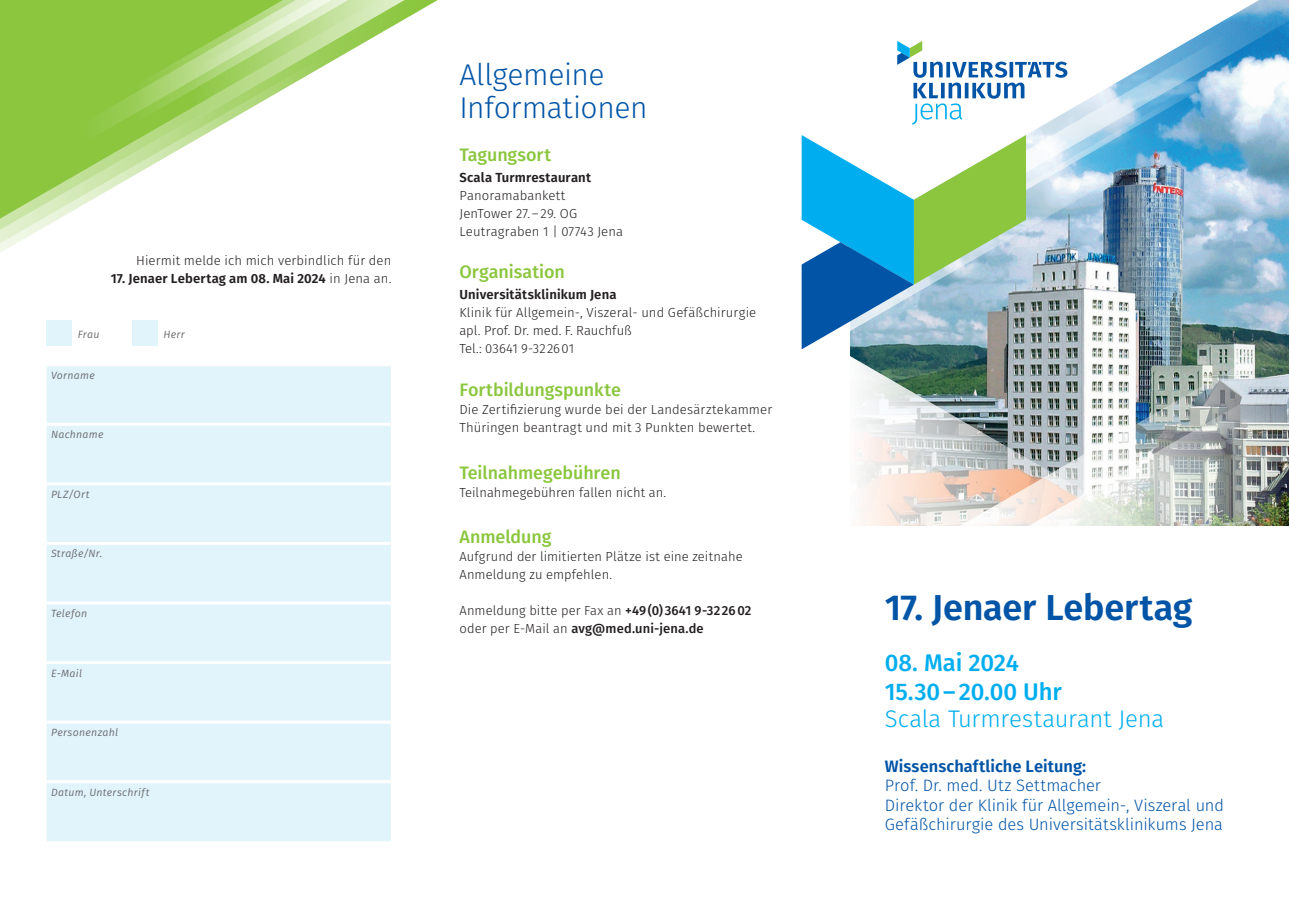
<style>
.page{position:relative;width:1289px;height:919px;background:#fff}
.page>*{position:absolute;margin:0;border:0;box-sizing:border-box;transform-origin:0 0}
.t1{font:600 36px "Fira Sans";letter-spacing:-.005em;color:#0154a6}
.t2{font:300 30px/33px "Fira Sans";letter-spacing:-.01em;color:#0154a6}
.t3{font:500 24px/28.8px "Fira Sans";letter-spacing:-.01em;color:#00aeef}
.t4{font:300 24px "Fira Sans";letter-spacing:-.01em;color:#00aeef}
.t5{font:500 18px "Fira Sans";letter-spacing:-.005em;color:#8bc63e}
.t6{font:300 16.5px/19.5px "Fira Sans";letter-spacing:-.005em;color:#0154a6}
.t7{font:600 16.5px "Fira Sans";letter-spacing:.005em;color:#0154a6}
.t8{font:300 13.2px/18px "Fira Sans";letter-spacing:.01em;color:#231f20}
.t9{font:600 13.2px "Fira Sans";letter-spacing:.01em;color:#231f20}
.t10{font:italic 10.5px "Fira Sans";letter-spacing:.03em;color:#6c6d70}
.s1{font-weight:300}
.s2{font-weight:500}
</style>
<div class="page">
<img style="left:850px;top:190px;width:438px;height:163px">
<svg style="left:1227px;top:190px;width:32px;height:60px;background:#acc7de"></svg>
<img style="left:933px;top:336px;width:355px;height:39px">
<img style="left:1176px;top:375px;width:112px;height:151px">
<img style="left:850px;top:353px;width:326px;height:173px">
<svg style="left:0;top:0;width:419px;height:54px;background:#96cb51"></svg>
<svg style="left:0;top:54px;width:187px;height:275px"></svg>
<svg style="left:80px;top:0;width:326px;height:145px"></svg>
<div style="left:47px;top:321px;width:25px;height:25px;background:#e1f4fc"></div>
<div style="left:132px;top:321px;width:25px;height:25px;background:#e1f4fc"></div>
<div style="left:47px;top:366px;width:344px;height:475px;background:#e1f4fc"></div>
<hr style="left:47px;top:423px;width:344px;height:3px;background:#fff">
<hr style="left:47px;top:482px;width:344px;height:3px;background:#fff">
<hr style="left:47px;top:542px;width:344px;height:3px;background:#fff">
<hr style="left:47px;top:601px;width:344px;height:3px;background:#fff">
<hr style="left:47px;top:661px;width:344px;height:3px;background:#fff">
<hr style="left:47px;top:720px;width:344px;height:3px;background:#fff">
<hr style="left:47px;top:780px;width:344px;height:3px;background:#fff">
<svg style="left:1200px;top:0;width:88px;height:190px"></svg>
<img style="left:801px;top:34px;width:426px;height:315px">
<p class="t8" style="left:136px;top:251px;width:257px">Hiermit melde ich mich verbindlich für den</p>
<p class="t9" style="left:111px;top:267px;width:282px">17. Jenaer Lebertag am 08. Mai 2024 <span class="s1">in Jena an.</span></p>
<p class="t10" style="left:78px;top:327px;width:23px">Frau</p>
<p class="t10" style="left:163px;top:327px;width:23px">Herr</p>
<p class="t10" style="left:51px;top:367px;width:45px">Vorname</p>
<p class="t10" style="left:51px;top:427px;width:54px">Nachname</p>
<p class="t10" style="left:51px;top:486px;width:40px">PLZ/Ort</p>
<p class="t10" style="left:51px;top:546px;width:53px">Straße/Nr.</p>
<p class="t10" style="left:51px;top:605px;width:38px">Telefon</p>
<p class="t10" style="left:51px;top:665px;width:32px">E-Mail</p>
<p class="t10" style="left:51px;top:724px;width:68px">Personenzahl</p>
<p class="t10" style="left:51px;top:784px;width:100px">Datum, Unterschrift</p>
<h2 class="t2" style="left:459px;top:58px;width:190px">Allgemeine<br>Informationen</h2>
<h3 class="t5" style="left:459px;top:140px;width:93px">Tagungsort</h3>
<p class="t9" style="left:459px;top:166px;width:133px">Scala Turmrestaurant</p>
<p class="t8" style="left:459px;top:186px;width:165px">Panoramabankett<br>JenTower 27.–29. OG<br>Leutragraben 1 | 07743 Jena</p>
<h3 class="t5" style="left:459px;top:257px;width:107px">Organisation</h3>
<p class="t9" style="left:459px;top:284px;width:159px">Universitätsklinikum Jena</p>
<p class="t8" style="left:459px;top:303px;width:298px">Klinik für Allgemein-, Viszeral- und Gefäßchirurgie apl. Prof. Dr. med. F. Rauchfuß<br>Tel.: 03641 9-322601</p>
<h3 class="t5" style="left:459px;top:375px;width:163px">Fortbildungspunkte</h3>
<p class="t8" style="left:459px;top:400px;width:314px">Die Zertifizierung wurde bei der Landesärztekammer<br>Thüringen beantragt und mit 3 Punkten bewertet.</p>
<h3 class="t5" style="left:459px;top:458px;width:163px">Teilnahmegebühren</h3>
<p class="t8" style="left:459px;top:483px;width:208px">Teilnahmegebühren fallen nicht an.</p>
<h3 class="t5" style="left:459px;top:522px;width:93px">Anmeldung</h3>
<p class="t8" style="left:459px;top:547px;width:285px">Aufgrund der limitierten Plätze ist eine zeitnahe<br>Anmeldung zu empfehlen.</p>
<p class="t8" style="left:459px;top:601px;width:293px">Anmeldung bitte per Fax an <span class="s2">+49(0)3641 9-322602 </span>oder per E-Mail an <span class="s2">avg@med.uni-jena.de</span></p>
<h1 class="t1" style="left:884px;top:577px;width:309px">17. Jenaer Lebertag</h1>
<h3 class="t3" style="left:884px;top:646px;width:179px">08. Mai 2024<br>15.30–20.00 Uhr</h3>
<h3 class="t4" style="left:884px;top:701px;width:281px">Scala Turmrestaurant Jena</h3>
<p class="t7" style="left:884px;top:752px;width:203px">Wissenschaftliche Leitung:</p>
<p class="t6" style="left:884px;top:775px;width:341px">Prof. Dr. med. Utz Settmacher<br>Direktor der Klinik für Allgemein-, Viszeral und<br>Gefäßchirurgie des Universitätsklinikums Jena</p>
</div>
